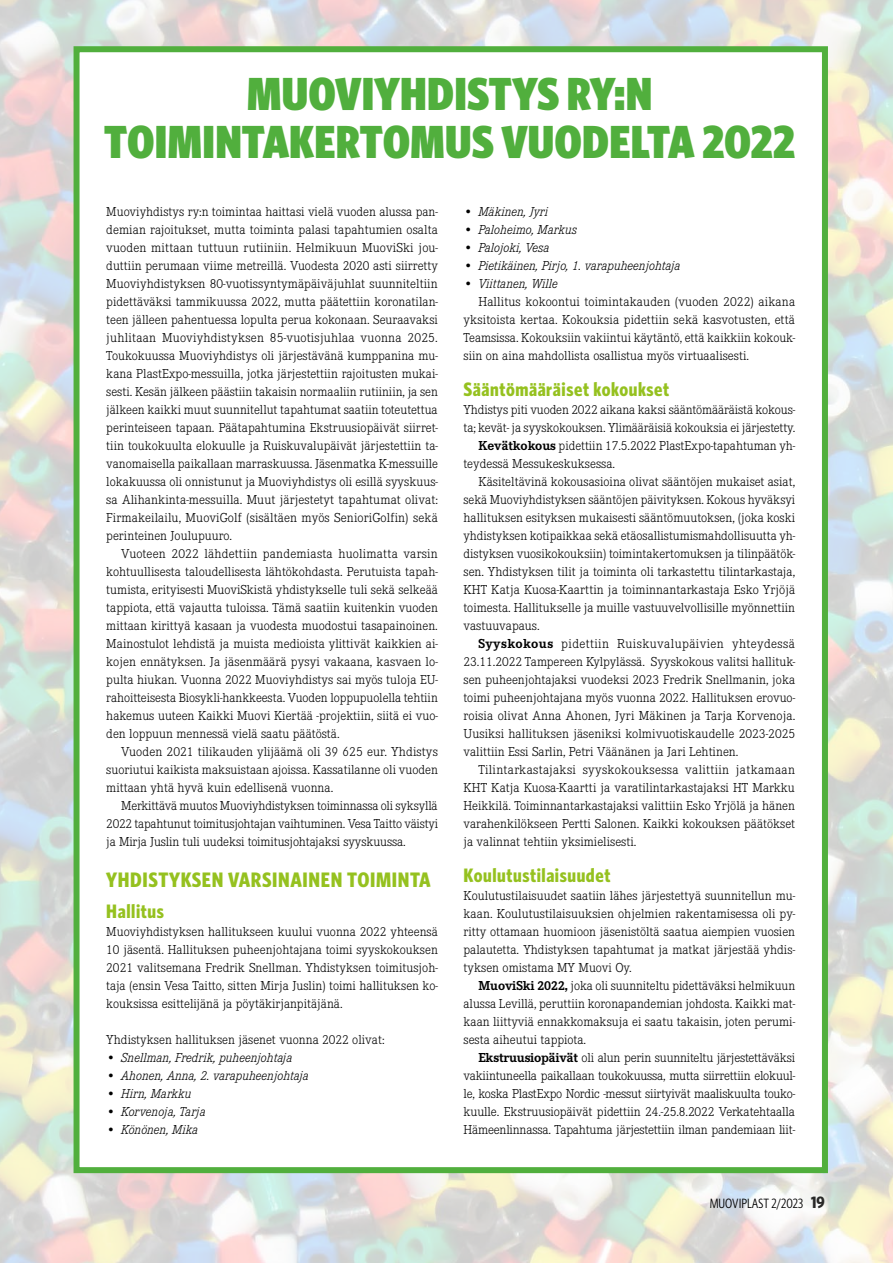
<style>
.page{position:relative;width:893px;height:1263px;background:#fff}
.page>*{position:absolute;margin:0;border:0;box-sizing:border-box;transform-origin:0 0}
.t1{font:900 46.5px/48px "Whitney Condensed";color:#51af3d;text-align:center}
.t2{font:700 21px "Whitney Condensed";letter-spacing:.03em;color:#95c11f}
.t3{font:700 19.5px "Whitney Condensed";letter-spacing:.03em;color:#95c11f}
.t4{font:300 13.5px/18px "Corporate E";color:#000;text-align:justify}
.t5{font:italic 300 13.5px "Corporate E";color:#000}
.t6{font:300 13.5px "Corporate E";letter-spacing:.02em;color:#000}
.t7{font:300 13.5px "Corporate E";letter-spacing:.03em;color:#000}
.t8{font:13.5px "Whitney Condensed";color:#000}
.s1{font-weight:700}
.s2{font-weight:700;font-size:16.5px;color:#282827}
</style>
<div class="page">
<img style="left:0;top:0;width:893px;height:1263px">
<div style="left:74px;top:46px;width:754px;height:1127px;background:#fff;border:6px solid #51af3d"></div>
<h1 class="t1" style="left:104px;top:69px;width:693px">MUOVIYHDISTYS RY:N<br>TOIMINTAKERTOMUS VUODELTA 2022</h1>
<p class="t4" style="left:106px;top:202px;width:333px">Muoviyhdistys ry:n toimintaa haittasi vielä vuoden alussa pan&shy;demian rajoitukset, mutta toiminta palasi tapahtumien osalta vuoden mittaan tuttuun rutiiniin. Helmikuun MuoviSki jou&shy;duttiin perumaan viime metreillä. Vuodesta 2020 asti siirretty Muoviyhdistyksen 80-vuotissyntymäpäiväjuhlat suunniteltiin pidettäväksi tammikuussa 2022, mutta päätettiin koronatilan&shy;teen jälleen pahentuessa lopulta perua kokonaan. Seuraavaksi juhlitaan Muoviyhdistyksen 85-vuotisjuhlaa vuonna 2025.<br>Toukokuussa Muoviyhdistys oli järjestävänä kumppanina mu&shy;kana PlastExpo-messuilla, jotka järjestettiin rajoitusten mukai&shy;sesti. Kesän jälkeen päästiin takaisin normaaliin rutiiniin, ja sen jälkeen kaikki muut suunnitellut tapahtumat saatiin toteutettua perinteiseen tapaan. Päätapahtumina Ekstruusiopäivät siirret&shy;tiin toukokuulta elokuulle ja Ruiskuvalupäivät järjestettiin ta&shy;vanomaisella paikallaan marraskuussa. Jäsenmatka K-messuille lokakuussa oli onnistunut ja Muoviyhdistys oli esillä syyskuus&shy;sa Alihankinta-messuilla. Muut järjestetyt tapahtumat olivat:<br>Firmakeilailu, MuoviGolf (sisältäen myös SenioriGolfin) sekä perinteinen Joulupuuro.</p>
<p class="t4" style="left:106px;top:544px;width:333px;text-indent:15px">Vuoteen 2022 lähdettiin pandemiasta huolimatta varsin kohtuullisesta taloudellisesta lähtökohdasta. Perutuista tapah&shy;tumista, erityisesti MuoviSkistä yhdistykselle tuli sekä selkeää tappiota, että vajautta tuloissa. Tämä saatiin kuitenkin vuoden mittaan kirittyä kasaan ja vuodesta muodostui tasapainoinen.<br>Mainostulot lehdistä ja muista medioista ylittivät kaikkien ai&shy;kojen ennätyksen. Ja jäsenmäärä pysyi vakaana, kasvaen lo&shy;pulta hiukan. Vuonna 2022 Muoviyhdistys sai myös tuloja EU&shy;rahoitteisesta Biosykli-hankkeesta. Vuoden loppupuolella tehtiin hakemus uuteen Kaikki Muovi Kiertää -projektiin, siitä ei vuo&shy;den loppuun mennessä vielä saatu päätöstä.</p>
<p class="t4" style="left:106px;top:742px;width:333px;text-indent:15px">Vuoden 2021 tilikauden ylijäämä oli 39 625 eur. Yhdistys suoriutui kaikista maksuistaan ajoissa. Kassatilanne oli vuoden mittaan yhtä hyvä kuin edellisenä vuonna.</p>
<p class="t4" style="left:106px;top:796px;width:333px;text-indent:15px">Merkittävä muutos Muoviyhdistyksen toiminnassa oli syksyllä 2022 tapahtunut toimitusjohtajan vaihtuminen. Vesa Taitto väistyi ja Mirja Juslin tuli uudeksi toimitusjohtajaksi syyskuussa.</p>
<h2 class="t2" style="left:106px;top:867px;width:326px">YHDISTYKSEN VARSINAINEN TOIMINTA</h2>
<h3 class="t3" style="left:106px;top:900px;width:59px">Hallitus</h3>
<p class="t4" style="left:106px;top:922px;width:333px">Muoviyhdistyksen hallitukseen kuului vuonna 2022 yhteensä 10 jäsentä. Hallituksen puheenjohtajana toimi syyskokouksen 2021 valitsemana Fredrik Snellman. Yhdistyksen toimitusjoh&shy;taja (ensin Vesa Taitto, sitten Mirja Juslin) toimi hallituksen ko&shy;kouksissa esittelijänä ja pöytäkirjanpitäjänä.</p>
<p class="t4" style="left:106px;top:1030px;width:280px">Yhdistyksen hallituksen jäsenet vuonna 2022 olivat:</p>
<p class="t5" style="left:106px;top:1049px;width:188px">• Snellman, Fredrik, puheenjohtaja</p>
<p class="t5" style="left:106px;top:1067px;width:204px">• Ahonen, Anna, 2. varapuheenjohtaja</p>
<p class="t5" style="left:106px;top:1085px;width:87px">• Hirn, Markku</p>
<p class="t5" style="left:106px;top:1103px;width:101px">• Korvenoja, Tarja</p>
<p class="t5" style="left:106px;top:1121px;width:94px">• Könönen, Mika</p>
<p class="t5" style="left:463px;top:203px;width:86px">• Mäkinen, Jyri</p>
<p class="t5" style="left:463px;top:221px;width:115px">• Paloheimo, Markus</p>
<p class="t5" style="left:463px;top:239px;width:88px">• Palojoki, Vesa</p>
<p class="t5" style="left:463px;top:257px;width:219px">• Pietikäinen, Pirjo, 1. varapuheenjohtaja</p>
<p class="t5" style="left:463px;top:275px;width:96px">• Viittanen, Wille</p>
<p class="t4" style="left:463px;top:292px;width:333px;text-indent:15px">Hallitus kokoontui toimintakauden (vuoden 2022) aikana yksitoista kertaa. Kokouksia pidettiin sekä kasvotusten, että Teamsissa. Kokouksiin vakiintui käytäntö, että kaikkiin kokouk&shy;siin on aina mahdollista osallistua myös virtuaalisesti.</p>
<h3 class="t3" style="left:463px;top:378px;width:207px">Sääntömääräiset kokoukset</h3>
<p class="t4" style="left:463px;top:400px;width:333px">Yhdistys piti vuoden 2022 aikana kaksi sääntömääräistä kokous-</p>
<p class="t4" style="left:463px;top:418px;width:333px">ta; kevät- ja syyskokouksen. Ylimääräisiä kokouksia ei järjestetty.</p>
<p class="t4" style="left:478px;top:436px;width:318px"><span class="s1">Kevätkokous</span> pidettiin 17.5.2022 PlastExpo-tapahtuman yh-</p>
<p class="t4" style="left:463px;top:454px;width:153px">teydessä Messukeskuksessa.</p>
<p class="t4" style="left:478px;top:472px;width:318px">Käsiteltävinä kokousasioina olivat sääntöjen mukaiset asiat,</p>
<p class="t4" style="left:463px;top:490px;width:333px">sekä Muoviyhdistyksen sääntöjen päivityksen. Kokous hyväksyi</p>
<p class="t4" style="left:463px;top:508px;width:333px">hallituksen esityksen mukaisesti sääntömuutoksen, (joka koski</p>
<p class="t4" style="left:463px;top:526px;width:333px">yhdistyksen kotipaikkaa sekä etäosallistumismahdollisuutta yh-</p>
<p class="t4" style="left:463px;top:544px;width:333px">distyksen vuosikokouksiin) toimintakertomuksen ja tilinpäätök-</p>
<p class="t4" style="left:463px;top:562px;width:333px">sen. Yhdistyksen tilit ja toiminta oli tarkastettu tilintarkastaja,</p>
<p class="t4" style="left:463px;top:580px;width:333px">KHT Katja Kuosa-Kaarttin ja toiminnantarkastaja Esko Yrjöjä</p>
<p class="t4" style="left:463px;top:598px;width:333px">toimesta. Hallitukselle ja muille vastuuvelvollisille myönnettiin</p>
<p class="t4" style="left:463px;top:616px;width:78px">vastuuvapaus.</p>
<p class="t7" style="left:478px;top:635px;width:318px"><span class="s1">Syyskokous</span> pidettiin Ruiskuvalupäivien yhteydessä</p>
<p class="t4" style="left:463px;top:652px;width:333px">23.11.2022 Tampereen Kylpylässä. Syyskokous valitsi hallituk-</p>
<p class="t4" style="left:463px;top:670px;width:333px">sen puheenjohtajaksi vuodeksi 2023 Fredrik Snellmanin, joka</p>
<p class="t4" style="left:463px;top:688px;width:333px">toimi puheenjohtajana myös vuonna 2022. Hallituksen erovuo-</p>
<p class="t4" style="left:463px;top:706px;width:333px">roisia olivat Anna Ahonen, Jyri Mäkinen ja Tarja Korvenoja.</p>
<p class="t4" style="left:463px;top:724px;width:333px">Uusiksi hallituksen jäseniksi kolmivuotiskaudelle 2023-2025</p>
<p class="t4" style="left:463px;top:742px;width:276px">valittiin Essi Sarlin, Petri Väänänen ja Jari Lehtinen.</p>
<p class="t6" style="left:478px;top:761px;width:318px">Tilintarkastajaksi syyskokouksessa valittiin jatkamaan</p>
<p class="t4" style="left:463px;top:778px;width:333px">KHT Katja Kuosa-Kaartti ja varatilintarkastajaksi HT Markku</p>
<p class="t4" style="left:463px;top:796px;width:333px">Heikkilä. Toiminnantarkastajaksi valittiin Esko Yrjölä ja hänen</p>
<p class="t4" style="left:463px;top:814px;width:333px">varahenkilökseen Pertti Salonen. Kaikki kokouksen päätökset</p>
<p class="t4" style="left:463px;top:832px;width:174px">ja valinnat tehtiin yksimielisesti.</p>
<h3 class="t3" style="left:463px;top:864px;width:149px">Koulutustilaisuudet</h3>
<p class="t4" style="left:463px;top:886px;width:333px">Koulutustilaisuudet saatiin lähes järjestettyä suunnitellun mu&shy;kaan. Koulutustilaisuuksien ohjelmien rakentamisessa oli py&shy;ritty ottamaan huomioon jäsenistöltä saatua aiempien vuosien palautetta. Yhdistyksen tapahtumat ja matkat järjestää yhdis&shy;tyksen omistama MY Muovi Oy.</p>
<p class="t4" style="left:463px;top:976px;width:333px;text-indent:15px"><span class="s1">MuoviSki 2022,</span> joka oli suunniteltu pidettäväksi helmikuun alussa Levillä, peruttiin koronapandemian johdosta. Kaikki mat&shy;kaan liittyviä ennakkomaksuja ei saatu takaisin, joten perumi&shy;sesta aiheutui tappiota.</p>
<p class="t4" style="left:463px;top:1048px;width:333px;text-indent:15px"><span class="s1">Ekstruusiopäivät</span> oli alun perin suunniteltu järjestettäväksi vakiintuneella paikallaan toukokuussa, mutta siirrettiin elokuul&shy;le, koska PlastExpo Nordic -messut siirtyivät maaliskuulta touko&shy;kuulle. Ekstruusiopäivät pidettiin 24.-25.8.2022 Verkatehtaalla Hämeenlinnassa. Tapahtuma järjestettiin ilman pandemiaan liit-</p>
<p class="t8" style="left:710px;top:1195px;width:117px">MUOVIPLAST 2/2023 <span class="s2">19</span></p>
</div>
